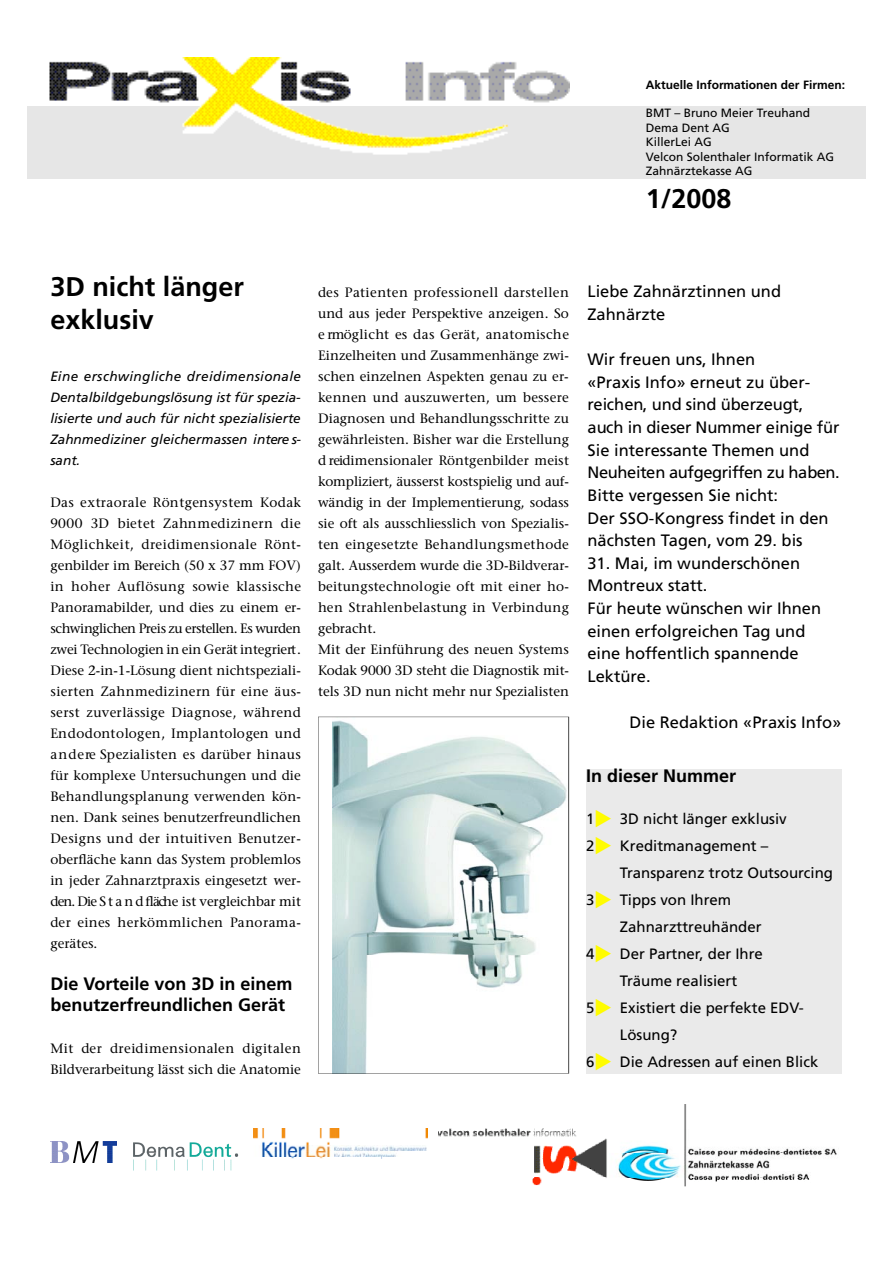
<style>
.page{position:relative;width:893px;height:1263px;background:#fff}
.page>*{position:absolute;margin:0;border:0;box-sizing:border-box;transform-origin:0 0}
.t1{font:700 27px/33.2px "Frutiger";color:#000}
.t2{font:700 18px/20.9px "Frutiger";color:#000}
.t3{font:16.5px/22.6px "Frutiger";color:#000}
.t4{font:15px/27px "Frutiger";color:#000}
.t5{font:13.5px/21px "Stone Serif";color:#000}
.t6{font:italic 13.5px/21px "Frutiger";color:#000;text-align:justify}
.t7{font:12px/14.4px "Frutiger";color:#000}
.t8{font:700 12px "Frutiger";color:#000}
.s1{color:#fffc00}
</style>
<div class="page">
<div style="left:27px;top:106px;width:838px;height:73px;background:#e6e6e6"></div>
<img style="left:49px;top:58px;width:520px;height:97px">
<img style="left:438px;top:1128px;width:169px;height:58px">
<img style="left:51px;top:1142px;width:66px;height:20px">
<img style="left:254px;top:1128px;width:174px;height:30px">
<img style="left:134px;top:1142px;width:104px;height:12px">
<img style="left:134px;top:1154px;width:105px;height:17px">
<img style="left:618px;top:1105px;width:219px;height:82px">
<div style="left:586px;top:769px;width:255px;height:305px;background:#eaeaea"></div>
<svg style="left:318px;top:717px;width:251px;height:357px"></svg>
<p class="t8" style="left:645px;top:80px;width:201px">Aktuelle Informationen der Firmen:</p>
<p class="t7" style="left:645px;top:107px;width:190px">BMT – Bruno Meier Treuhand<br>Dema Dent AG<br>KillerLei AG<br>Velcon Solenthaler Informatik AG<br>Zahnärztekasse AG</p>
<h1 class="t1" style="left:645px;top:185px;width:87px">1/2008</h1>
<h1 class="t1" style="left:50px;top:272px;width:195px">3D nicht länger exklusiv</h1>
<p class="t6" style="left:50px;top:366px;width:252px">Eine erschwingliche dre id im e n s io n a le Dentalbildgebungslösung ist für spezia&shy;lisierte und auch für nicht spezialisierte Zahnmediziner gleichermassen intere s&shy;sant.</p>
<p class="t5" style="left:50px;top:493px;width:252px;text-align:justify">Das extraorale Röntgensystem Kodak 9000 3D bietet Zahnmedizinern die Möglichkeit, dreidimensionale Rönt&shy;genbilder im Bereich (50 x 37 mm FOV) in hoher Auflösung sowie klassische P a n o ra m a b ild e r, und dies zu einem er&shy;schwinglichen Preis zu erstellen. Es wurd e n zwei Technologien in ein Gerät integriert .<br>Diese 2-in-1-Lösung dient nichtspeziali&shy;s ie rten Zahnmedizinern für eine äus&shy;serst zuverlässige Diagnose, währe n d Endodontologen, Implantologen und a n d e re Spezialisten es darüber hinaus für komplexe Untersuchungen und die Behandlungsplanung verwenden kön&shy;nen. Dank seines benutzerfreundlichen Designs und der intuitiven Benutzer&shy;oberfläche kann das System problemlos in jeder Zahnarztpraxis eingesetzt wer&shy;den. Die S t a n d fläche ist vergleichbar mit der eines herkömmlichen Panorama&shy;gerätes.</p>
<h2 class="t2" style="left:50px;top:974px;width:243px">Die Vorteile von 3D in einem benutzerfreundlichen Gerät</h2>
<p class="t5" style="left:50px;top:1039px;width:252px">Mit der dreidimensionalen digitalen<br>Bildverarbeitung lässt sich die Anatomie</p>
<p class="t5" style="left:318px;top:283px;width:252px">des Patienten professionell darstellen und aus jeder Perspektive anzeigen. So e rmöglicht es das Gerät, anatomische Einzelheiten und Zusammenhänge zwi&shy;schen einzelnen Aspekten genau zu er&shy;kennen und auszuwerten, um bessere Diagnosen und Behandlungsschritte zu gewährleisten. Bisher war die Erstellung d reidimensionaler Röntgenbilder meist kompliziert, äusserst kostspielig und a u f&shy;wändig in der Implementierung, sodass sie oft als ausschliesslich von Spezialis&shy;ten eingesetzte Behandlungsmethode galt. Ausserdem wurde die 3D-Bildverar&shy;beitungstechnologie oft mit einer ho&shy;hen Strahlenbelastung in Ve r b in d u n g gebracht.<br>Mit der Einführung des neuen Systems Kodak 9000 3D steht die Diagnostik mit&shy;tels 3D nun nicht mehr nur Spezialisten</p>
<p class="t3" style="left:587px;top:282px;width:195px">Liebe Zahnärztinnen und<br>Zahnärzte</p>
<p class="t3" style="left:587px;top:349px;width:254px">Wir freuen uns, Ihnen<br>«Praxis Info» erneut zu über&shy;reichen, und sind überz e u g t, auch in dieser Nummer einige für<br>Sie interessante Themen und<br>Neuheiten aufgegriffen zu haben.<br>Bitte vergessen Sie nicht:<br>Der SSO-Kongress findet in den nächsten Tagen, vom 29. bis</p>
<p class="t3" style="left:587px;top:553px;width:235px">31. Mai, im wunderschönen<br>Montreux statt.<br>Für heute wünschen wir Ihnen einen erfolgreichen Tag und eine hoffentlich spannende<br>Lektüre.</p>
<p class="t3" style="left:629px;top:712px;width:213px">Die Redaktion «Praxis Info»</p>
<h2 class="t2" style="left:586px;top:767px;width:151px">In dieser Nummer</h2>
<p class="t4" style="left:586px;top:807px;width:202px">1<span class="s1">◆</span> 3D nicht länger exklusiv<br>2<span class="s1">◆</span> Kreditmanagement –</p>
<p class="t4" style="left:620px;top:861px;width:215px">Transparenz trotz Outsourcing</p>
<p class="t4" style="left:586px;top:888px;width:147px">3<span class="s1">◆</span> Tipps von Ihrem</p>
<p class="t4" style="left:620px;top:915px;width:143px">Zahnarzttreuhänder</p>
<p class="t4" style="left:586px;top:942px;width:178px">4<span class="s1">◆</span> Der Partner, der Ihre</p>
<p class="t4" style="left:620px;top:969px;width:119px">Träume realisiert</p>
<p class="t4" style="left:586px;top:996px;width:219px">5<span class="s1">◆</span> Existiert die perfekte EDV-</p>
<p class="t4" style="left:620px;top:1023px;width:59px">Lösung?</p>
<p class="t4" style="left:586px;top:1050px;width:234px">6<span class="s1">◆</span> Die Adressen auf einen Blick</p>
</div>
